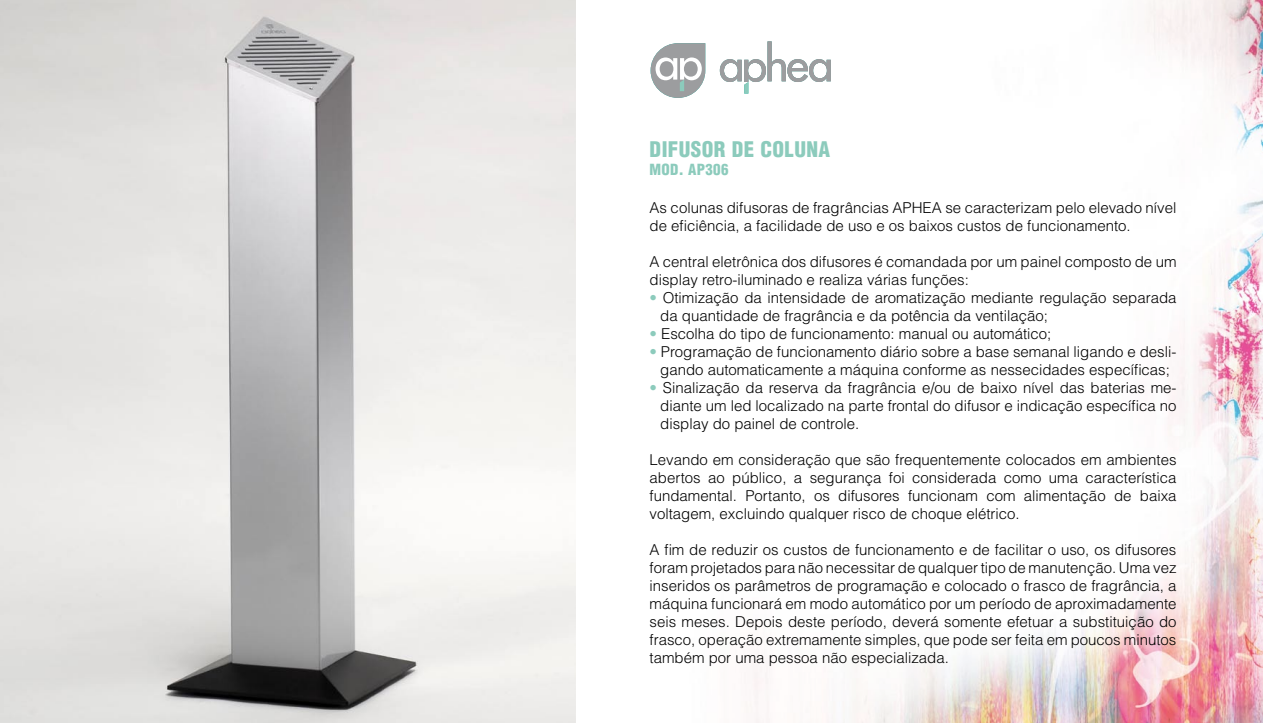
<style>
.page{position:relative;width:1263px;height:723px;background:#fff}
.page>*{position:absolute;margin:0;border:0;box-sizing:border-box;transform-origin:0 0}
.t1{font:900 condensed 21px "Helvetica";letter-spacing:.02em;color:#8ccbbc}
.t2{font:300 15px/18px "Helvetica";color:#000}
.t3{font:900 condensed 15px "Helvetica";letter-spacing:.02em;color:#8ccbbc}
.s1{color:#8ccbbc}
</style>
<div class="page">
<img style="left:575px;top:0;width:688px;height:723px">
<svg style="left:651px;top:41px;width:180px;height:57px"></svg>
<img style="left:0;top:0;width:575px;height:723px">
<h1 class="t1" style="left:649px;top:136px;width:182px">DIFUSOR DE COLUNA</h1>
<p class="t3" style="left:649px;top:160px;width:80px">MOD. AP306</p>
<p class="t2" style="left:649px;top:198px;width:528px">As colunas difusoras de fragrâncias APHEA se caracterizam pelo elevado nível de eficiência, a facilidade de uso e os baixos custos de funcionamento.</p>
<p class="t2" style="left:649px;top:252px;width:528px">A central eletrônica dos difusores é comandada por um painel composto de um display retro-iluminado e realiza várias funções:</p>
<p class="t2" style="left:660px;top:288px;width:518px;text-indent:-11px"><span class="s1">•</span> Otimização da intensidade de aromatização mediante regulação separada da quantidade de fragrância e da potência da ventilação;</p>
<p class="t2" style="left:649px;top:324px;width:403px"><span class="s1">•</span> Escolha do tipo de funcionamento: manual ou automático;</p>
<p class="t2" style="left:649px;top:342px;width:528px;text-align:center"><span class="s1">•</span> Programação de funcionamento diário sobre a base semanal ligando e desli&shy;gando automaticamente a máquina conforme as nessecidades específicas;</p>
<p class="t2" style="left:660px;top:378px;width:518px;text-align:justify;text-indent:-11px"><span class="s1">•</span> Sinalização da reserva da fragrância e/ou de baixo nível das baterias me&shy;diante um led localizado na parte frontal do difusor e indicação específica no display do painel de controle.</p>
<p class="t2" style="left:649px;top:450px;width:528px;text-align:justify">Levando em consideração que são frequentemente colocados em ambientes abertos ao público, a segurança foi considerada como uma característica fundamental. Portanto, os difusores funcionam com alimentação de baixa voltagem, excluindo qualquer risco de choque elétrico.</p>
<p class="t2" style="left:649px;top:540px;width:528px;text-align:justify">A fim de reduzir os custos de funcionamento e de facilitar o uso, os difusores foram projetados para não necessitar de qualquer tipo de manutenção. Uma vez inseridos os parâmetros de programação e colocado o frasco de fragrância, a máquina funcionará em modo automático por um período de aproximadamente seis meses. Depois deste período, deverá somente efetuar a substituição do frasco, operação extremamente simples, que pode ser feita em poucos minutos também por uma pessoa não especializada.</p>
</div>
